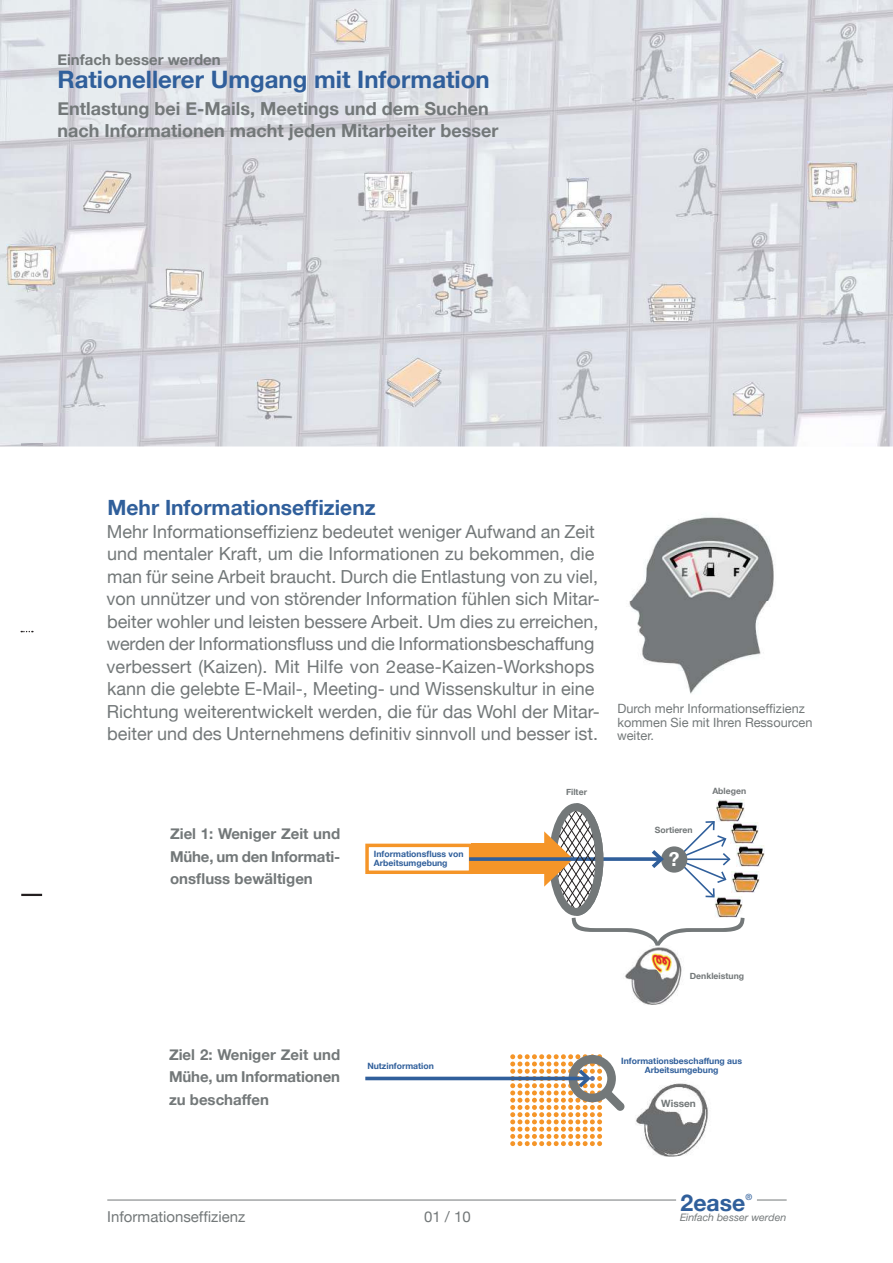
<style>
.page{position:relative;width:893px;height:1263px;background:#fff}
.page>*{position:absolute;margin:0;border:0;box-sizing:border-box;transform-origin:0 0}
.t1{font:700 24px "Helvetica Neue";color:#305f9b}
.t2{font:700 23.1px "Helvetica Neue";color:#305f9b}
.t3{font:700 21px "Helvetica Neue";color:#305f9b}
.t4{font:700 19.2px "Helvetica Neue";color:#fff}
.t5{font:18px/22.5px "Helvetica Neue";color:#737879}
.t6{font:700 18px/22.5px "Helvetica Neue";color:#737879}
.t7{font:700 15px/22.5px "Helvetica Neue";color:#737879;text-align:justify}
.t8{font:15px "Helvetica Neue";color:#737879}
.t9{font:12.75px/13.5px "Helvetica Neue";color:#737879}
.t10{font:italic 10.5px "Neue Helvetica BQ";color:#737879}
.t11{font:700 10.05px "Helvetica Neue";color:#737879}
.t12{font:700 8.7px/9px "Helvetica Neue";color:#305f9b}
.t13{font:700 8.7px "Helvetica Neue";color:#737879}
.t14{font:500 8.55px "Helvetica Neue";color:#305f9b}
</style>
<div class="page">
<img style="left:629px;top:517px;width:145px;height:177px">
<hr style="left:21px;top:894px;width:21px;height:2px;background:#231f20">
<hr style="left:757px;top:1199px;width:30px;height:1px;background:#737879">
<hr style="left:107px;top:1200px;width:569px;height:1px;background:#737879">
<img style="left:0;top:0;width:893px;height:446px">
<img style="left:21px;top:444px;width:22px;height:2px">
<img style="left:558px;top:349px;width:45px;height:76px">
<img style="left:733px;top:229px;width:46px;height:77px">
<img style="left:821px;top:273px;width:46px;height:76px">
<img style="left:674px;top:145px;width:46px;height:77px">
<img style="left:62px;top:336px;width:45px;height:77px">
<img style="left:223px;top:155px;width:46px;height:77px">
<img style="left:287px;top:254px;width:46px;height:77px">
<img style="left:631px;top:29px;width:45px;height:77px">
<img style="left:821px;top:20px;width:46px;height:77px">
<img style="left:725px;top:47px;width:62px;height:53px">
<img style="left:383px;top:355px;width:61px;height:54px">
<img style="left:357px;top:172px;width:62px;height:50px">
<img style="left:432px;top:261px;width:61px;height:57px">
<img style="left:83px;top:170px;width:49px;height:44px">
<img style="left:731px;top:382px;width:33px;height:34px">
<img style="left:334px;top:8px;width:33px;height:35px">
<img style="left:149px;top:267px;width:56px;height:44px">
<img style="left:808px;top:162px;width:51px;height:47px">
<img style="left:6px;top:245px;width:51px;height:47px">
<img style="left:644px;top:281px;width:54px;height:43px">
<img style="left:243px;top:374px;width:51px;height:48px">
<img style="left:548px;top:178px;width:65px;height:68px">
<div style="left:471px;top:843px;width:79px;height:31px;background:#f59528"></div>
<div style="left:365px;top:844px;width:107px;height:30px;border:3px solid #f59528"></div>
<svg style="left:469px;top:857px;width:75px;height:4px"></svg>
<img style="left:744px;top:871px;width:15px;height:22px">
<img style="left:744px;top:845px;width:20px;height:22px">
<img style="left:744px;top:822px;width:15px;height:22px">
<img style="left:625px;top:946px;width:57px;height:59px">
<img style="left:635px;top:1083px;width:74px;height:74px">
<img style="left:651px;top:952px;width:22px;height:21px">
<svg style="left:544px;top:799px;width:200px;height:147px"></svg>
<hr style="left:365px;top:1077px;width:223px;height:3px;background:#305f9b">
<svg style="left:510px;top:1054px;width:93px;height:92px"></svg>
<p class="t7" style="left:57px;top:50px;width:165px">Einfach besser werden</p>
<h1 class="t1" style="left:57px;top:70px;width:434px">Rationellerer Umgang mit Information</h1>
<p class="t6" style="left:57px;top:98px;width:442px">Entlastung bei E-Mails, Meetings und dem Suchen nach Informationen macht jeden Mitarbeiter besser</p>
<p class="t3" style="left:107px;top:491px;width:270px">Mehr Informationseffizienz</p>
<p class="t5" style="left:107px;top:521px;width:495px">Mehr Informationseffizienz bedeutet weniger Aufwand an Zeit und mentaler Kraft, um die Informationen zu bekommen, die man für seine Arbeit braucht. Durch die Entlastung von zu viel, von unnützer und von störender Information fühlen sich Mitar&shy;beiter wohler und leisten bessere Arbeit. Um dies zu erreichen, werden der Informationsfluss und die Informationsbeschaffung verbessert (Kaizen). Mit Hilfe von 2ease-Kaizen-Workshops kann die gelebte E-Mail-, Meeting- und Wissenskultur in eine Richtung weiterentwickelt werden, die für das Wohl der Mitar&shy;beiter und des Unternehmens definitiv sinnvoll und besser ist.</p>
<p class="t9" style="left:617px;top:702px;width:197px">Durch mehr Informationseffizienz kommen Sie mit Ihren Ressourcen weiter.</p>
<p class="t7" style="left:170px;top:824px;width:172px">Ziel 1: Weniger Zeit und Mühe, um den Informati&shy;onsfluss bewältigen</p>
<p class="t12" style="left:374px;top:850px;width:91px">Informationsfluss von<br>Arbeitsumgebung</p>
<p class="t13" style="left:566px;top:788px;width:23px">Filter</p>
<p class="t13" style="left:655px;top:827px;width:39px">Sortieren</p>
<p class="t4" style="left:669px;top:852px;width:12px">?</p>
<p class="t13" style="left:712px;top:788px;width:35px">Ablegen</p>
<p class="t13" style="left:690px;top:972px;width:56px">Denkleistung</p>
<p class="t7" style="left:169px;top:1044px;width:173px">Ziel 2: Weniger Zeit und Mühe, um Informationen zu beschaffen</p>
<p class="t12" style="left:367px;top:1061px;width:68px">Nutzinformation</p>
<p class="t12" style="left:621px;top:1057px;width:122px;text-align:center">Informationsbeschaffung aus<br>Arbeitsumgebung</p>
<p class="t11" style="left:661px;top:1099px;width:36px">Wissen</p>
<p class="t2" style="left:681px;top:1194px;width:66px">2ease</p>
<p class="t14" style="left:745px;top:1192px;width:8px">®</p>
<p class="t8" style="left:107px;top:1205px;width:140px">Informationseffizienz</p>
<p class="t10" style="left:680px;top:1211px;width:108px">Einfach besser werden</p>
<p class="t8" style="left:424px;top:1208px;width:48px">01 / 10</p>
</div>
